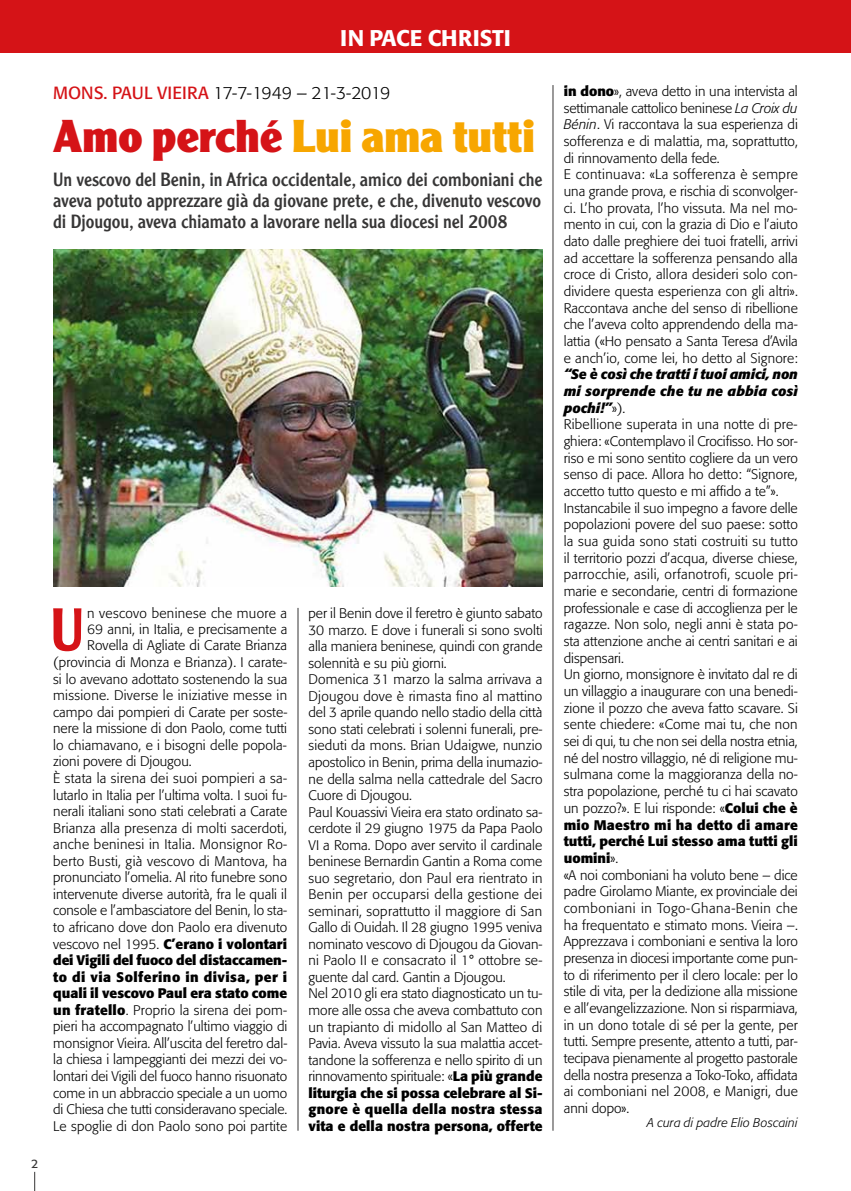
<style>
.page{position:relative;width:851px;height:1191px;background:#fff}
.page>*{position:absolute;margin:0;border:0;box-sizing:border-box;transform-origin:0 0}
.t1{font:500 58.88px "Clearface Gothic LH";color:#d51317}
.t2{font:900 45px "Clearface Gothic LH";letter-spacing:.005em;color:#f7a600}
.t3{font:500 22.5px "Formata";color:#fff}
.t4{font:18.75px/21.2px "Clearface Gothic LH";color:#373636;text-align:justify}
.t5{font:300 17.5px "Formata";letter-spacing:-.03em;color:#000}
.t6{font:300 13.75px/16.6px "Formata";color:#000}
.t7{font:300 13.75px "Formata";letter-spacing:.02em;color:#000}
.t8{font:700 13.75px "Formata";color:#000}
.t9{font:300 13.75px "Formata";letter-spacing:.025em;color:#000}
.t10{font:700 13.75px "Formata";letter-spacing:.03em;color:#000}
.t11{font:italic 300 12.5px "Formata";letter-spacing:.01em;color:#000}
.t12{font:12.25px "Formata";color:#373636}
.s1{font-weight:400;color:#d51317}
.s2{color:#d51317}
.s3{font-weight:300}
.s4{font-weight:700}
.s5{font-style:italic}
.s6{font-weight:700;font-style:italic}
</style>
<div class="page">
<div style="left:0;top:0;width:850px;height:53px;background:#d51317"></div>
<hr style="left:850px;top:0;width:1px;height:53px;background:#d51317">
<svg style="left:34px;top:1171px;width:1px;height:20px"></svg>
<img style="left:53px;top:249px;width:489px;height:338px">
<hr style="left:552px;top:85px;width:1px;height:1045px;background:#373636">
<hr style="left:298px;top:608px;width:1px;height:522px;background:#373636">
<h3 class="t3" style="left:340px;top:24px;width:172px">IN PACE CHRISTI</h3>
<p class="t5" style="left:53px;top:83px;width:339px"><span class="s1">MONS. PAUL VIEIRA</span> 17-7-1949 – 21-3-2019</p>
<h2 class="t2" style="left:53px;top:109px;width:483px"><span class="s2">Amo perché</span> Lui ama tutti</h2>
<h3 class="t4" style="left:53px;top:168px;width:490px">Un vescovo del Benin, in Africa occidentale, amico dei comboniani che aveva potuto apprezzare già da giovane prete, e che, divenuto vescovo di Djougou, aveva chiamato a lavorare nella sua diocesi nel 2008</h3>
<p class="t12" style="left:31px;top:1156px;width:9px">2</p>
<h1 class="t1" style="left:50px;top:593px;width:35px">U</h1>
<p class="t9" style="left:87px;top:605px;width:201px">n vescovo beninese che muore a</p>
<p class="t6" style="left:87px;top:621px;width:201px">69 anni, in Italia, e precisamente a</p>
<p class="t6" style="left:87px;top:637px;width:201px">Rovella di Agliate di Carate Brianza</p>
<p class="t6" style="left:53px;top:654px;width:235px">(provincia di Monza e Brianza). I carate-</p>
<p class="t6" style="left:53px;top:670px;width:236px">si lo avevano adottato sostenendo la sua</p>
<p class="t7" style="left:53px;top:687px;width:235px">missione. Diverse le iniziative messe in</p>
<p class="t6" style="left:53px;top:703px;width:236px">campo dai pompieri di Carate per soste-</p>
<p class="t6" style="left:53px;top:720px;width:235px">nere la missione di don Paolo, come tutti</p>
<p class="t6" style="left:53px;top:737px;width:235px">lo chiamavano, e i bisogni delle popola-</p>
<p class="t6" style="left:53px;top:753px;width:140px">zioni povere di Djougou.</p>
<p class="t7" style="left:53px;top:770px;width:235px">È stata la sirena dei suoi pompieri a sa-</p>
<p class="t6" style="left:53px;top:786px;width:235px">lutarlo in Italia per l’ultima volta. I suoi fu-</p>
<p class="t6" style="left:53px;top:803px;width:235px">nerali italiani sono stati celebrati a Carate</p>
<p class="t6" style="left:53px;top:819px;width:235px">Brianza alla presenza di molti sacerdoti,</p>
<p class="t9" style="left:53px;top:836px;width:235px">anche beninesi in Italia. Monsignor Ro-</p>
<p class="t7" style="left:53px;top:853px;width:235px">berto Busti, già vescovo di Mantova, ha</p>
<p class="t6" style="left:53px;top:869px;width:235px">pronunciato l’omelia. Al rito funebre sono</p>
<p class="t6" style="left:53px;top:886px;width:235px">intervenute diverse autorità, fra le quali il</p>
<p class="t6" style="left:53px;top:902px;width:235px">console e l’ambasciatore del Benin, lo sta-</p>
<p class="t6" style="left:53px;top:919px;width:235px">to africano dove don Paolo era divenuto</p>
<p class="t8" style="left:53px;top:935px;width:235px"><span class="s3">vescovo nel 1995.</span> C’erano i volontari</p>
<p class="t8" style="left:53px;top:951px;width:235px">dei Vigili del fuoco del distaccamen-</p>
<p class="t10" style="left:53px;top:968px;width:235px">to di via Solferino in divisa, per i</p>
<p class="t8" style="left:53px;top:984px;width:235px">quali il vescovo Paul era stato come</p>
<p class="t6" style="left:53px;top:1001px;width:235px"><span class="s4">un fratello</span>. Proprio la sirena dei pom-</p>
<p class="t6" style="left:53px;top:1018px;width:236px">pieri ha accompagnato l’ultimo viaggio di</p>
<p class="t6" style="left:53px;top:1035px;width:236px">monsignor Vieira. All’uscita del feretro dal-</p>
<p class="t6" style="left:53px;top:1051px;width:235px">la chiesa i lampeggianti dei mezzi dei vo-</p>
<p class="t6" style="left:53px;top:1068px;width:235px">lontari dei Vigili del fuoco hanno risuonato</p>
<p class="t6" style="left:53px;top:1084px;width:235px">come in un abbraccio speciale a un uomo</p>
<p class="t6" style="left:53px;top:1101px;width:236px">di Chiesa che tutti consideravano speciale.</p>
<p class="t6" style="left:53px;top:1117px;width:235px">Le spoglie di don Paolo sono poi partite</p>
<p class="t6" style="left:308px;top:605px;width:236px">per il Benin dove il feretro è giunto sabato 30 marzo. E dove i funerali si sono svolti alla maniera beninese, quindi con grande solennità e su più giorni.<br>Domenica 31 marzo la salma arrivava a Djougou dove è rimasta fino al mattino del 3 aprile quando nello stadio della città sono stati celebrati i solenni funerali, pre&shy;sieduti da mons. Brian Udaigwe, nunzio apostolico in Benin, prima della inumazio&shy;ne della salma nella cattedrale del Sacro Cuore di Djougou.<br>Paul Kouassivi Vieira era stato ordinato sa&shy;cerdote il 29 giugno 1975 da Papa Paolo VI a Roma. Dopo aver servito il cardinale beninese Bernardin Gantin a Roma come suo segretario, don Paul era rientrato in Benin per occuparsi della gestione dei seminari, soprattutto il maggiore di San Gallo di Ouidah. Il 28 giugno 1995 veniva nominato vescovo di Djougou da Giovan&shy;ni Paolo II e consacrato il 1° ottobre se&shy;guente dal card. Gantin a Djougou.<br>Nel 2010 gli era stato diagnosticato un tu&shy;more alle ossa che aveva combattuto con un trapianto di midollo al San Matteo di Pavia. Aveva vissuto la sua malattia accet&shy;tandone la sofferenza e nello spirito di un rinnovamento spirituale: «<span class="s4">La più grande liturgia che si possa celebrare al Si&shy;gnore è quella della nostra stessa vita e della nostra persona, offerte</span></p>
<p class="t6" style="left:563px;top:83px;width:236px"><span class="s4">in dono</span>», aveva detto in una intervista al settimanale cattolico beninese <span class="s5">La Croix du Bénin</span>. Vi raccontava la sua esperienza di sofferenza e di malattia, ma, soprattutto, di rinnovamento della fede.<br>E continuava: «La sofferenza è sempre una grande prova, e rischia di sconvolger&shy;ci. L’ho provata, l’ho vissuta. Ma nel mo&shy;mento in cui, con la grazia di Dio e l’aiuto dato dalle preghiere dei tuoi fratelli, arrivi ad accettare la sofferenza pensando alla croce di Cristo, allora desideri solo con&shy;dividere questa esperienza con gli altri».<br>Raccontava anche del senso di ribellione che l’aveva colto apprendendo della ma&shy;lattia («Ho pensato a Santa Teresa d’Avila e anch’io, come lei, ho detto al Signore:</p>
<p class="t6" style="left:563px;top:366px;width:236px"><span class="s6">“Se è così che tratti i tuoi amici, non mi sorprende che tu ne abbia così pochi!”</span>»).<br>Ribellione superata in una notte di pre&shy;ghiera: «Contemplavo il Crocifisso. Ho sor&shy;riso e mi sono sentito cogliere da un vero senso di pace. Allora ho detto: “Signore, accetto tutto questo e mi affido a te”».<br>Instancabile il suo impegno a favore delle popolazioni povere del suo paese: sotto la sua guida sono stati costruiti su tutto il territorio pozzi d’acqua, diverse chiese, parrocchie, asili, orfanotrofi, scuole pri&shy;marie e secondarie, centri di formazione professionale e case di accoglienza per le ragazze. Non solo, negli anni è stata po&shy;sta attenzione anche ai centri sanitari e ai dispensari.<br>Un giorno, monsignore è invitato dal re di un villaggio a inaugurare con una benedi&shy;zione il pozzo che aveva fatto scavare. Si sente chiedere: «Come mai tu, che non sei di qui, tu che non sei della nostra etnia, né del nostro villaggio, né di religione mu&shy;sulmana come la maggioranza della no&shy;stra popolazione, perché tu ci hai scavato un pozzo?». E lui risponde: «<span class="s4">Colui che è mio Maestro mi ha detto di amare tutti, perché Lui stesso ama tutti gli uomini</span>».<br>«A noi comboniani ha voluto bene – dice padre Girolamo Miante, ex provinciale dei comboniani in Togo-Ghana-Benin che ha frequentato e stimato mons. Vieira –.<br>Apprezzava i comboniani e sentiva la loro presenza in diocesi importante come pun&shy;to di riferimento per il clero locale: per lo stile di vita, per la dedizione alla missione e all’evangelizzazione. Non si risparmiava, in un dono totale di sé per la gente, per tutti. Sempre presente, attento a tutti, par&shy;tecipava pienamente al progetto pastorale della nostra presenza a Toko-Toko, affidata ai comboniani nel 2008, e Manigri, due anni dopo».</p>
<p class="t11" style="left:647px;top:1115px;width:152px">A cura di padre Elio Boscaini</p>
</div>
